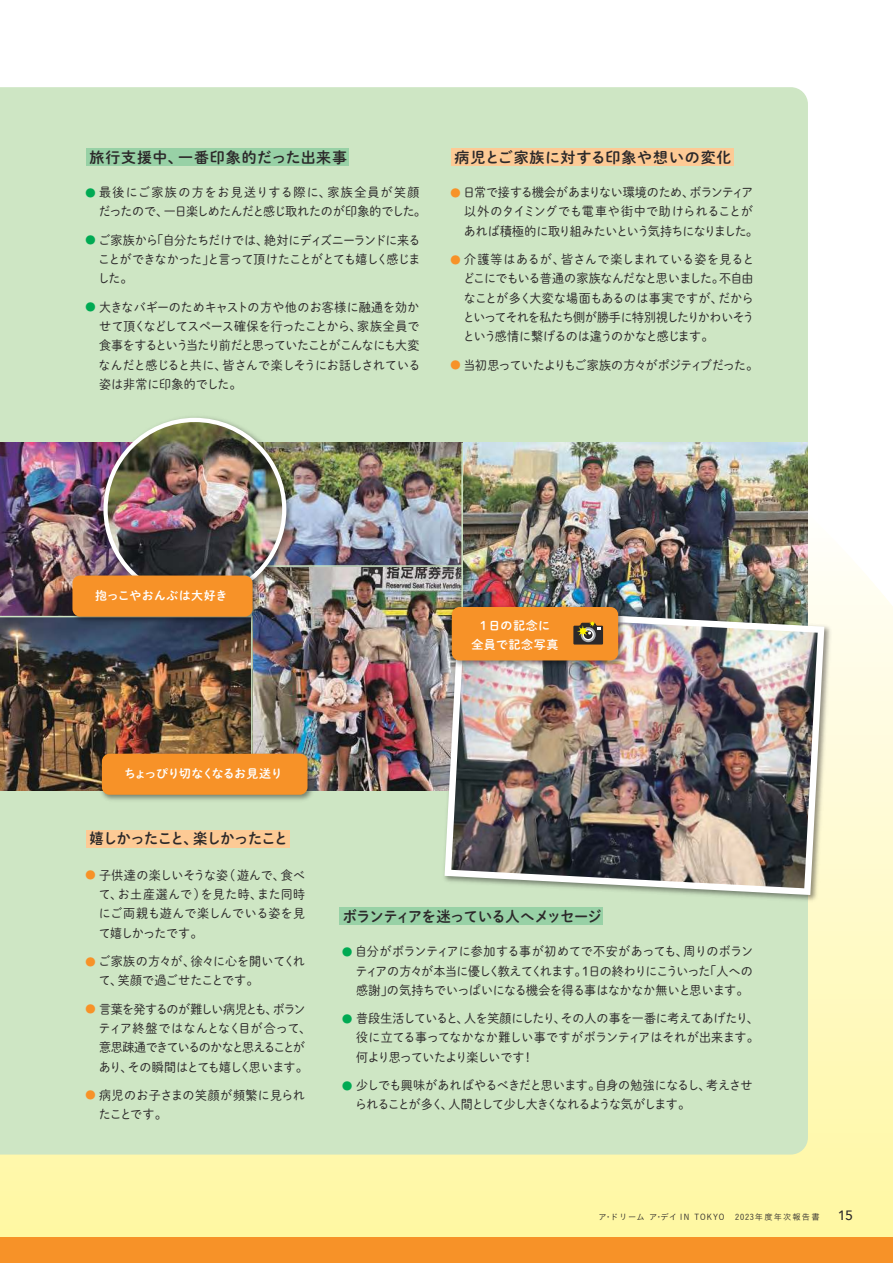
<style>
.page{position:relative;width:893px;height:1263px;background:#fff}
.page>*{position:absolute;margin:0;border:0;box-sizing:border-box;transform-origin:0 0}
.t1{font:15px "DNP Shuei M Go Std B";letter-spacing:-.04em;color:#2c292a;scale:.95 1}
.t2{font:15px "DNP Shuei M Go Std B";letter-spacing:.055em;color:#2c292a}
.t3{font:15px "DNP Shuei M Go Std B";letter-spacing:.06em;color:#2c292a}
.t4{font:15px "DNP Shuei M Go Std B";letter-spacing:-.045em;color:#2c292a;scale:.95 1}
.t5{font:500 13.5px "Avenir Next";color:#2c292a}
.t6{font:12.75px/19.4px "DNP Shuei M Go Std L";letter-spacing:-.04em;color:#2c292a;text-align:justify;scale:.94 1}
.t7{font:12.75px/19.4px "DNP Shuei M Go Std L";letter-spacing:.01em;color:#2c292a;scale:.94 1}
.t8{font:12.75px/19.4px "DNP Shuei M Go Std L";letter-spacing:-.07em;color:#2c292a;scale:.94 1}
.t9{font:12.75px/19.4px "DNP Shuei M Go Std L";letter-spacing:-.065em;color:#2c292a;scale:.94 1}
.t10{font:12.75px/19.4px "DNP Shuei M Go Std L";color:#2c292a;scale:.94 1}
.t11{font:12.75px "DNP Shuei M Go Std L";letter-spacing:-.06em;color:#2c292a;scale:.94 1}
.t12{font:12px "DNP Shuei M Go Std B";letter-spacing:-.055em;color:#fff}
.t13{font:12px/19.2px "DNP Shuei M Go Std B";letter-spacing:.06em;color:#fff;text-align:center}
.t14{font:12px "DNP Shuei M Go Std B";letter-spacing:.025em;color:#fff}
.t15{font:10.8px "DNP Shuei M Go Std L";color:#f79228}
.t16{font:10.8px "DNP Shuei M Go Std L";color:#00aa53}
.t17{font:8.25px "Koburina Go Std W3";letter-spacing:.12em;color:#2c292a}
</style>
<div class="page">
<div style="left:0;top:1237px;width:893px;height:26px;background:#f79228"></div>
<div style="left:0;top:87px;width:808px;height:1067px;background:#cee6c4"></div>
<img style="left:253px;top:567px;width:208px;height:223px">
<img style="left:463px;top:443px;width:345px;height:160px">
<img style="left:297px;top:443px;width:164px;height:122px">
<img style="left:0;top:443px;width:98px;height:173px">
<hr style="left:461px;top:443px;width:2px;height:347px;background:#cee6c4">
<img style="left:440px;top:603px;width:393px;height:301px">
<img style="left:445px;top:607px;width:379px;height:288px">
<img style="left:451px;top:614px;width:367px;height:274px">
<hr style="left:231px;top:565px;width:231px;height:2px;background:#cee6c4">
<img style="left:98px;top:413px;width:199px;height:198px">
<svg style="left:103px;top:418px;width:183px;height:183px"></svg>
<img style="left:108px;top:422px;width:174px;height:174px;border-radius:87px">
<img style="left:0;top:617px;width:251px;height:173px">
<hr style="left:251px;top:617px;width:2px;height:173px;background:#cee6c4">
<hr style="left:0;top:616px;width:253px;height:1px;background:#cee6c4">
<div style="left:86px;top:148px;width:263px;height:18px;background:#98d1a6"></div>
<div style="left:86px;top:830px;width:204px;height:17px;background:#fdca95"></div>
<div style="left:451px;top:148px;width:283px;height:18px;background:#fdca95"></div>
<div style="left:339px;top:907px;width:264px;height:18px;background:#98d1a6"></div>
<img style="left:98px;top:749px;width:218px;height:55px">
<div style="left:102px;top:754px;width:206px;height:41px;background:#f79228;border-radius:8px"></div>
<img style="left:68px;top:571px;width:193px;height:54px">
<div style="left:72px;top:575px;width:181px;height:42px;background:#f79228;border-radius:8px"></div>
<img style="left:447px;top:603px;width:180px;height:66px">
<div style="left:452px;top:607px;width:166px;height:53px;background:#f79228;border-radius:8px"></div>
<svg style="left:573px;top:621px;width:30px;height:23px"></svg>
<p class="t3" style="left:89px;top:146px;width:259px">旅行支援中、一番印象的だった出来事</p>
<p class="t7" style="left:99px;top:182px;width:350px">最後にご家族の方をお見送りする際に、家族全員が笑顔だったので、一日楽しめたんだと感じ取れたのが印象的でした。</p>
<p class="t6" style="left:98px;top:230px;width:345px">ご家族から「自分たちだけでは、絶対にディズニーランドに来ることができなかった」と言って頂けたことがとても嬉しく感じました。</p>
<p class="t6" style="left:99px;top:297px;width:344px">大きなバギーのためキャストの方や他のお客様に融通を効かせて頂くなどしてスペース確保を行ったことから、家族全員で食事をするという当たり前だと思っていたことがこんなにも大変なんだと感じると共に、皆さんで楽しそうにお話しされている姿は非常に印象的でした。</p>
<p class="t16" style="left:85px;top:185px;width:12px">●</p>
<p class="t16" style="left:85px;top:232px;width:12px">●</p>
<p class="t16" style="left:85px;top:299px;width:12px">●</p>
<p class="t2" style="left:455px;top:146px;width:278px">病児とご家族に対する印象や想いの変化</p>
<p class="t15" style="left:450px;top:185px;width:12px">●</p>
<p class="t6" style="left:463px;top:182px;width:315px;text-align:left">日常で接する機会があまりない環境のため、ボランティア以外のタイミングでも電車や街中で助けられることがあれば積極的に取り組みたいという気持ちになりました。</p>
<p class="t6" style="left:463px;top:249px;width:312px">介護等はあるが、皆さんで楽しまれている姿を見るとどこにでもいる普通の家族なんだなと思いました。不自由なことが多く大変な場面もあるのは事実ですが、だからといってそれを私たち側が勝手に特別視したりかわいそうという感情に繋げるのは違うのかなと感じます。</p>
<p class="t11" style="left:463px;top:356px;width:315px">当初思っていたよりもご家族の方々がポジティブだった。</p>
<p class="t15" style="left:450px;top:252px;width:12px">●</p>
<p class="t15" style="left:450px;top:357px;width:12px">●</p>
<p class="t14" style="left:95px;top:587px;width:134px">抱っこやおんぶは大好き</p>
<p class="t12" style="left:124px;top:765px;width:160px">ちょっぴり切なくなるお見送り</p>
<p class="t13" style="left:471px;top:615px;width:89px">1日の記念に<br>全員で記念写真</p>
<p class="t4" style="left:89px;top:827px;width:211px">嬉しかったこと、楽しかったこと</p>
<p class="t6" style="left:99px;top:865px;width:221px">子供達の楽しいそうな姿 ( 遊んで、食べて、お土産選んで )を見た時、また同時にご両親も遊んで楽しんでいる姿を見て嬉しかったです。</p>
<p class="t10" style="left:98px;top:951px;width:221px">ご家族の方々が、徐々に心を開いてくれて、笑顔で過ごせたことです。</p>
<p class="t8" style="left:98px;top:999px;width:228px">言葉を発するのが難しい病児とも、ボランティア終盤ではなんとなく目が合って、意思疎通できているのかなと思えることがあり、その瞬間はとても嬉しく思います。</p>
<p class="t7" style="left:99px;top:1085px;width:221px">病児のお子さまの笑顔が頻繁に見られたことです。</p>
<p class="t15" style="left:85px;top:867px;width:12px">●</p>
<p class="t15" style="left:85px;top:953px;width:12px">●</p>
<p class="t15" style="left:85px;top:1001px;width:12px">●</p>
<p class="t15" style="left:85px;top:1087px;width:12px">●</p>
<p class="t1" style="left:343px;top:905px;width:274px">ボランティアを迷っている人へメッセージ</p>
<p class="t6" style="left:355px;top:941px;width:425px">自分がボランティアに参加する事が初めてで不安があっても、周りのボランティアの方々が本当に優しく教えてくれます。１日の終わりにこういった「人への感謝」の気持ちでいっぱいになる機会を得る事はなかなか無いと思います。</p>
<p class="t6" style="left:356px;top:1008px;width:430px">普段生活していると、人を笑顔にしたり、その人の事を一番に考えてあげたり、役に立てる事ってなかなか難しい事ですがボランティアはそれが出来ます。何より思っていたより楽しいです！</p>
<p class="t9" style="left:355px;top:1075px;width:424px">少しでも興味があればやるべきだと思います。自身の勉強になるし、考えさせられることが多く、人間として少し大きくなれるような気がします。</p>
<p class="t16" style="left:342px;top:944px;width:12px">●</p>
<p class="t16" style="left:342px;top:1011px;width:12px">●</p>
<p class="t16" style="left:342px;top:1078px;width:12px">●</p>
<p class="t17" style="left:598px;top:1211px;width:223px">ア・ドリーム ア・デイ IN TOKYO　2023年度年次報告書</p>
<p class="t5" style="left:838px;top:1208px;width:17px">15</p>
</div>
